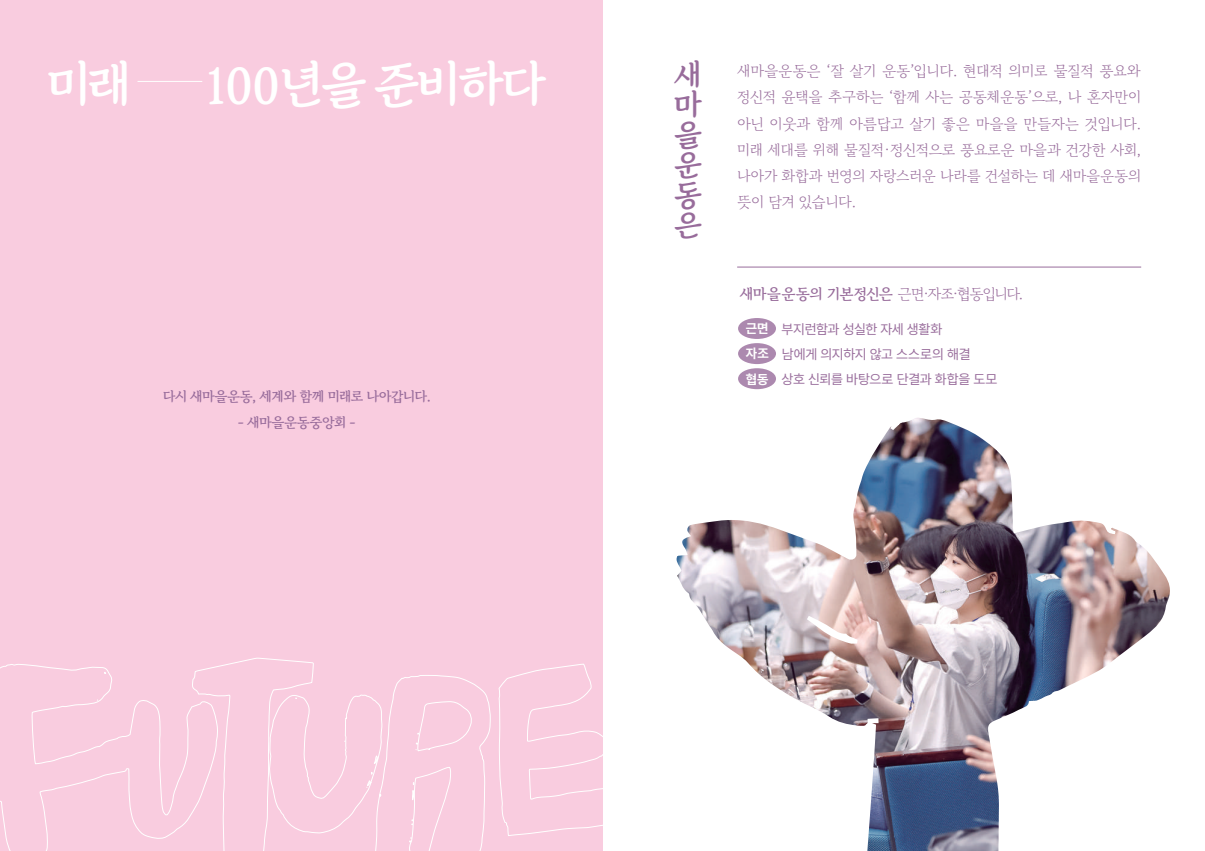
<style>
.page{position:relative;width:1205px;height:851px;background:#fff}
.page>*{position:absolute;margin:0;border:0;box-sizing:border-box;transform-origin:0 0}
.t1{font:50px "TT Jamak B";letter-spacing:-.075em;color:#fff}
.t2{font:30px/30px "TT Jamak B";color:#986c9b;text-align:justify}
.t3{font:15px/26.2px "Gowun Batang";letter-spacing:-.02em;color:#986c9b;text-align:justify}
.t4{font:15px "Gowun Batang";letter-spacing:-.065em;color:#986c9b}
.t5{font:13.75px/25px "Pretendard";letter-spacing:-.02em;color:#986c9b}
.t6{font:700 13.75px "Gowun Batang";letter-spacing:-.04em;color:#986c9b}
.s1{font-weight:700}
.s2{font-weight:700;font-size:13.12px;color:#fff}
</style>
<div class="page">
<div style="left:0;top:0;width:602px;height:850px;background:#f9ccdf"></div>
<hr style="left:138px;top:81px;width:64px;height:1px;background:#fff">
<svg style="left:498px;top:640px;width:105px;height:196px"></svg>
<svg style="left:0;top:657px;width:491px;height:193px"></svg>
<hr style="left:737px;top:267px;width:404px;height:1px;background:#986c9b">
<img style="left:676px;top:418px;width:494px;height:432px">
<div style="left:738px;top:318px;width:38px;height:21px;background:#ac89af;border-radius:50%"></div>
<div style="left:738px;top:343px;width:38px;height:21px;background:#ac89af;border-radius:50%"></div>
<div style="left:738px;top:368px;width:38px;height:21px;background:#ac89af;border-radius:50%"></div>
<h1 class="t1" style="left:47px;top:60px;width:87px">미래</h1>
<h1 class="t1" style="left:206px;top:60px;width:342px">100년을 준비하다</h1>
<p class="t3" style="left:737px;top:56px;width:405px">새마을운동은 ‘잘 살기 운동’입니다. 현대적 의미로 물질적 풍요와 정신적 윤택을 추구하는 ‘함께 사는 공동체운동’으로, 나 혼자만이 아닌 이웃과 함께 아름답고 살기 좋은 마을을 만들자는 것입니다. 미래 세대를 위해 물질적·정신적으로 풍요로운 마을과 건강한 사회, 나아가 화합과 번영의 자랑스러운 나라를 건설하는 데 새마을운동의 뜻이 담겨 있습니다.</p>
<h2 class="t2" style="left:674px;top:61px;width:29px">새 마 을 운 동 은</h2>
<p class="t6" style="left:163px;top:386px;width:269px">다시 새마을운동, 세계와 함께 미래로 나아갑니다.</p>
<p class="t6" style="left:238px;top:412px;width:119px">- 새마을운동중앙회 -</p>
<p class="t4" style="left:740px;top:282px;width:285px"><span class="s1">새마을운동의 기본정신은</span> 근면·자조·협동입니다.</p>
<p class="t5" style="left:746px;top:316px;width:253px"><span class="s2">근면</span> 부지런함과 성실한 자세 생활화<br><span class="s2">자조</span> 남에게 의지하지 않고 스스로의 해결<br><span class="s2">협동</span> 상호 신뢰를 바탕으로 단결과 화합을 도모</p>
</div>
